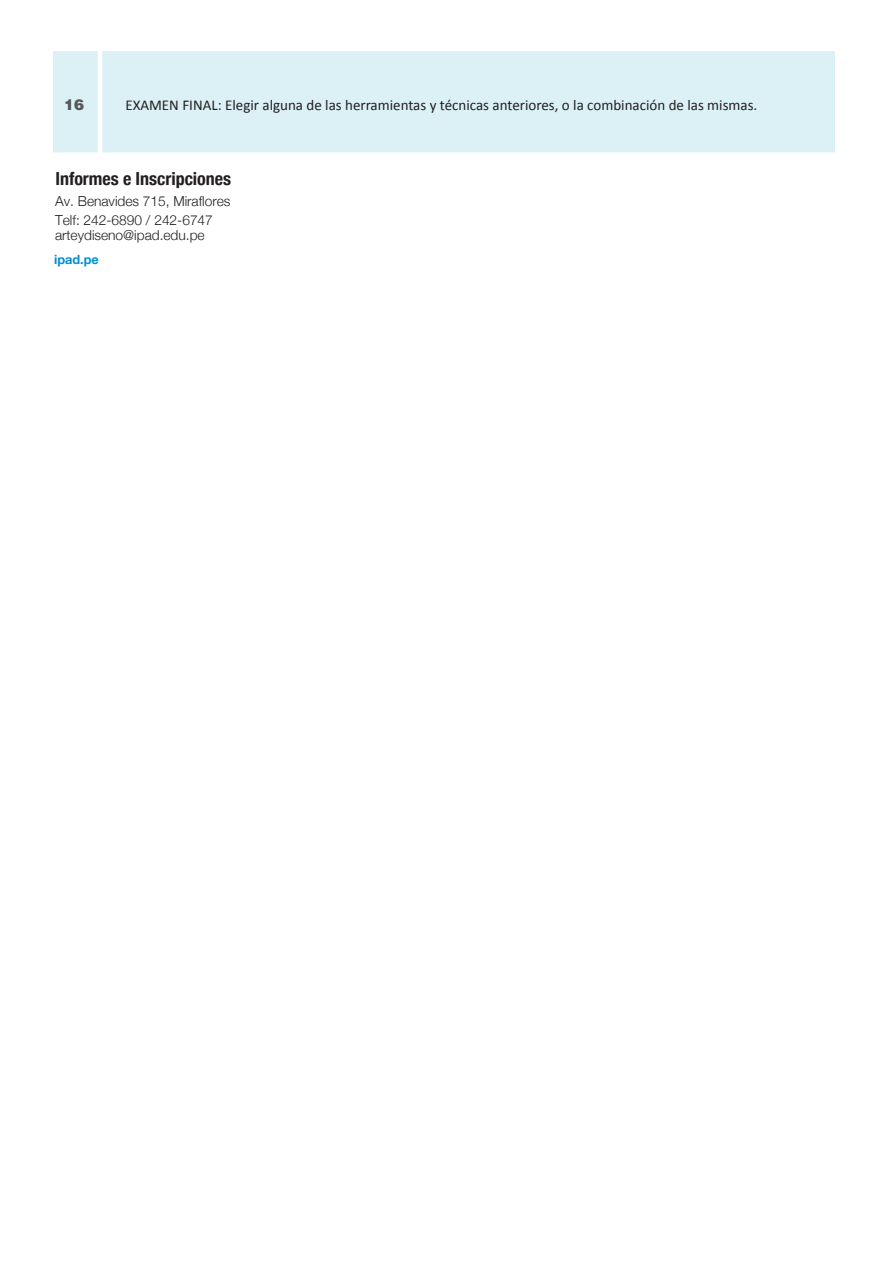
<style>
.page{position:relative;width:893px;height:1263px;background:#fff}
.page>*{position:absolute;margin:0;border:0;box-sizing:border-box;transform-origin:0 0}
.t1{font:700 condensed 18px "Helvetica Neue";color:#231f20}
.t2{font:15px "Calibri";color:#231f20}
.t3{font:900 15px "Helvetica LT Std";color:#57585a}
.t4{font:300 13.8px/19px "Helvetica Neue";color:#231f20}
.t5{font:700 12.75px "Helvetica Neue";color:#008fd3}
</style>
<div class="page">
<div style="left:99px;top:51px;width:736px;height:104px;background:#dbf1f5"></div>
<div style="left:54px;top:51px;width:45px;height:104px;background:#dbf1f5"></div>
<hr style="left:98px;top:41px;width:4px;height:130px;background:#fff">
<div style="left:52px;top:152px;width:795px;height:5px;background:#fff"></div>
<p class="t3" style="left:64px;top:94px;width:22px">16</p>
<p class="t2" style="left:125px;top:95px;width:633px">EXAMEN FINAL: Elegir alguna de las herramientas y técnicas anteriores, o la combinación de las mismas.</p>
<p class="t1" style="left:55px;top:164px;width:177px">Informes e Inscripciones</p>
<p class="t4" style="left:55px;top:191px;width:177px">Av. Benavides 715, Miraflores<br>Telf: 242-6890 / 242-6747</p>
<p class="t4" style="left:55px;top:225px;width:151px">arteydiseno@ipad.edu.pe</p>
<p class="t5" style="left:54px;top:249px;width:46px">ipad.pe</p>
</div>
